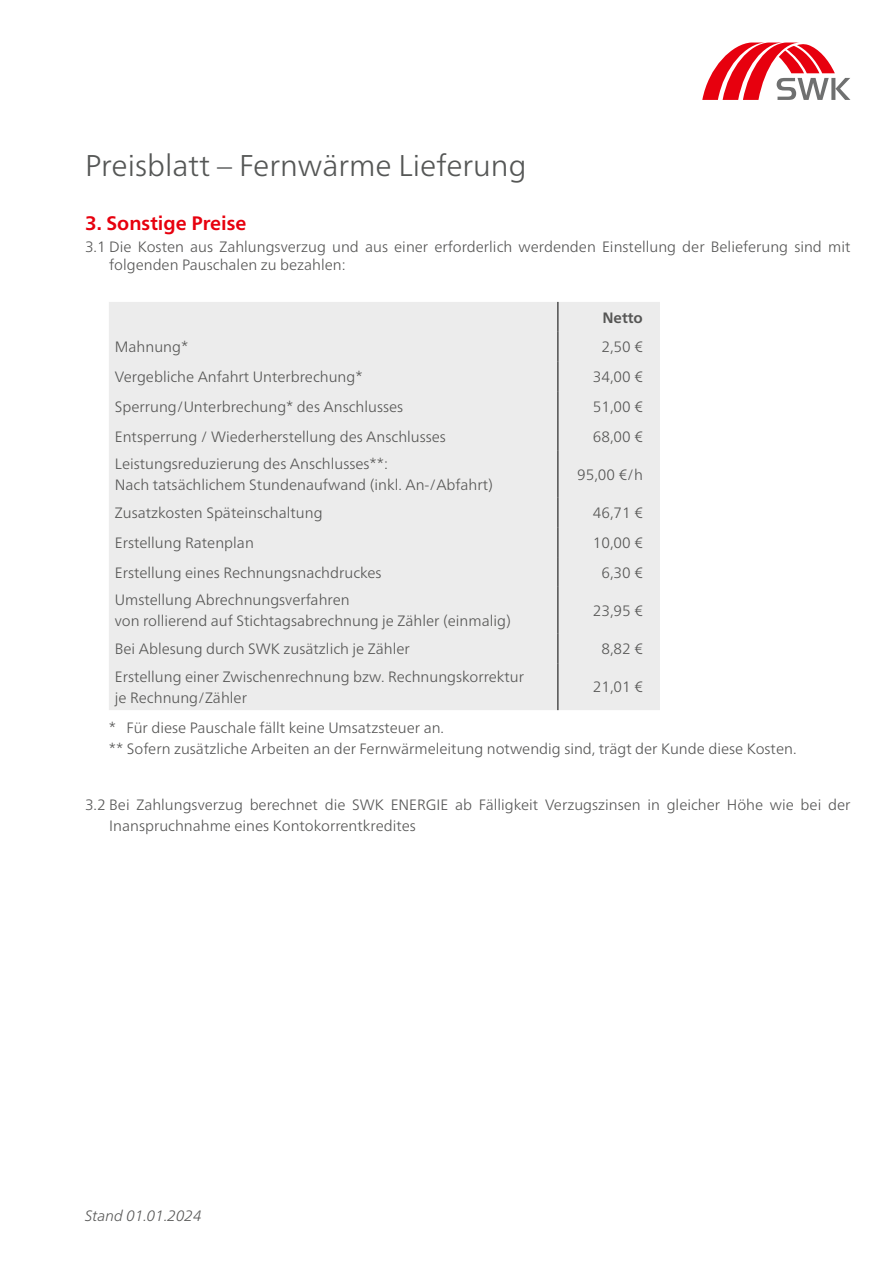
<style>
.page{position:relative;width:893px;height:1263px;background:#fff}
.page>*{position:absolute;margin:0;border:0;box-sizing:border-box;transform-origin:0 0}
.t1{font:300 30px "Frutiger Neue LT Pro";color:#555756}
.t2{font:700 19.5px "Frutiger Neue LT Pro";color:#e7000e}
.t3{font:300 15px/21px "Frutiger Neue LT Pro";color:#565655}
.t4{font:italic 300 15px "Frutiger Neue LT Pro";color:#565655}
.t5{font:700 15px "Frutiger Neue LT Pro";color:#565655}
</style>
<div class="page">
<svg style="left:702px;top:43px;width:148px;height:57px"></svg>
<div style="left:109px;top:302px;width:551px;height:408px;background:#ececec"></div>
<hr style="left:557px;top:302px;width:1px;height:30px;background:#000">
<svg style="left:557px;top:332px;width:1px;height:29px"></svg>
<hr style="left:557px;top:361px;width:1px;height:30px;background:#000">
<hr style="left:557px;top:391px;width:1px;height:30px;background:#000">
<hr style="left:557px;top:421px;width:1px;height:30px;background:#000">
<hr style="left:557px;top:451px;width:1px;height:46px;background:#000">
<hr style="left:557px;top:497px;width:1px;height:30px;background:#000">
<hr style="left:557px;top:527px;width:1px;height:30px;background:#000">
<hr style="left:557px;top:557px;width:1px;height:30px;background:#000">
<hr style="left:557px;top:587px;width:1px;height:47px;background:#000">
<svg style="left:557px;top:634px;width:1px;height:29px"></svg>
<hr style="left:557px;top:663px;width:1px;height:47px;background:#000">
<h1 class="t1" style="left:85px;top:148px;width:443px">Preisblatt – Fernwärme Lieferung</h1>
<h2 class="t2" style="left:85px;top:211px;width:163px">3. Sonstige Preise</h2>
<p class="t3" style="left:109px;top:238px;width:743px;line-height:18px;text-indent:-24px">3.1 Die Kosten aus Zahlungsverzug und aus einer erforderlich werdenden Einstellung der Belieferung sind mit folgenden Pauschalen zu bezahlen:</p>
<p class="t5" style="left:602px;top:308px;width:42px">Netto</p>
<p class="t3" style="left:115px;top:336px;width:75px">Mahnung*</p>
<p class="t3" style="left:601px;top:336px;width:43px">2,50 €</p>
<p class="t3" style="left:115px;top:366px;width:249px">Vergebliche Anfahrt Unterbrechung*</p>
<p class="t3" style="left:593px;top:366px;width:52px">34,00 €</p>
<p class="t3" style="left:115px;top:396px;width:290px">Sperrung/Unterbrechung* des Anschlusses</p>
<p class="t3" style="left:593px;top:396px;width:52px">51,00 €</p>
<p class="t3" style="left:115px;top:426px;width:333px">Entsperrung / Wiederherstellung des Anschlusses</p>
<p class="t3" style="left:593px;top:426px;width:52px">68,00 €</p>
<p class="t3" style="left:115px;top:454px;width:380px">Leistungsreduzierung des Anschlusses**:<br>Nach tatsächlichem Stundenaufwand (inkl. An-/Abfahrt)</p>
<p class="t3" style="left:577px;top:464px;width:67px">95,00 €/h</p>
<p class="t3" style="left:115px;top:502px;width:209px">Zusatzkosten Späteinschaltung</p>
<p class="t3" style="left:593px;top:502px;width:52px">46,71 €</p>
<p class="t3" style="left:115px;top:532px;width:141px">Erstellung Ratenplan</p>
<p class="t3" style="left:593px;top:532px;width:52px">10,00 €</p>
<p class="t3" style="left:115px;top:562px;width:268px">Erstellung eines Rechnungsnachdruckes</p>
<p class="t3" style="left:601px;top:562px;width:43px">6,30 €</p>
<p class="t3" style="left:115px;top:590px;width:397px">Umstellung Abrechnungsverfahren<br>von rollierend auf Stichtagsabrechnung je Zähler (einmalig)</p>
<p class="t3" style="left:593px;top:600px;width:52px">23,95 €</p>
<p class="t3" style="left:115px;top:638px;width:296px">Bei Ablesung durch SWK zusätzlich je Zähler</p>
<p class="t3" style="left:601px;top:638px;width:43px">8,82 €</p>
<p class="t3" style="left:115px;top:666px;width:411px">Erstellung einer Zwischenrechnung bzw. Rechnungskorrektur je Rechnung/Zähler</p>
<p class="t3" style="left:593px;top:677px;width:52px">21,01 €</p>
<p class="t3" style="left:109px;top:717px;width:689px">* Für diese Pauschale fällt keine Umsatzsteuer an.<br>** Sofern zusätzliche Arbeiten an der Fernwärmeleitung notwendig sind, trägt der Kunde diese Kosten.</p>
<p class="t3" style="left:109px;top:794px;width:743px;text-indent:-24px">3.2 Bei Zahlungsverzug berechnet die SWK ENERGIE ab Fälligkeit Verzugszinsen in gleicher Höhe wie bei der<br>Inanspruchnahme eines Kontokorrentkredites</p>
<p class="t4" style="left:85px;top:1206px;width:118px">Stand 01.01.2024</p>
</div>
